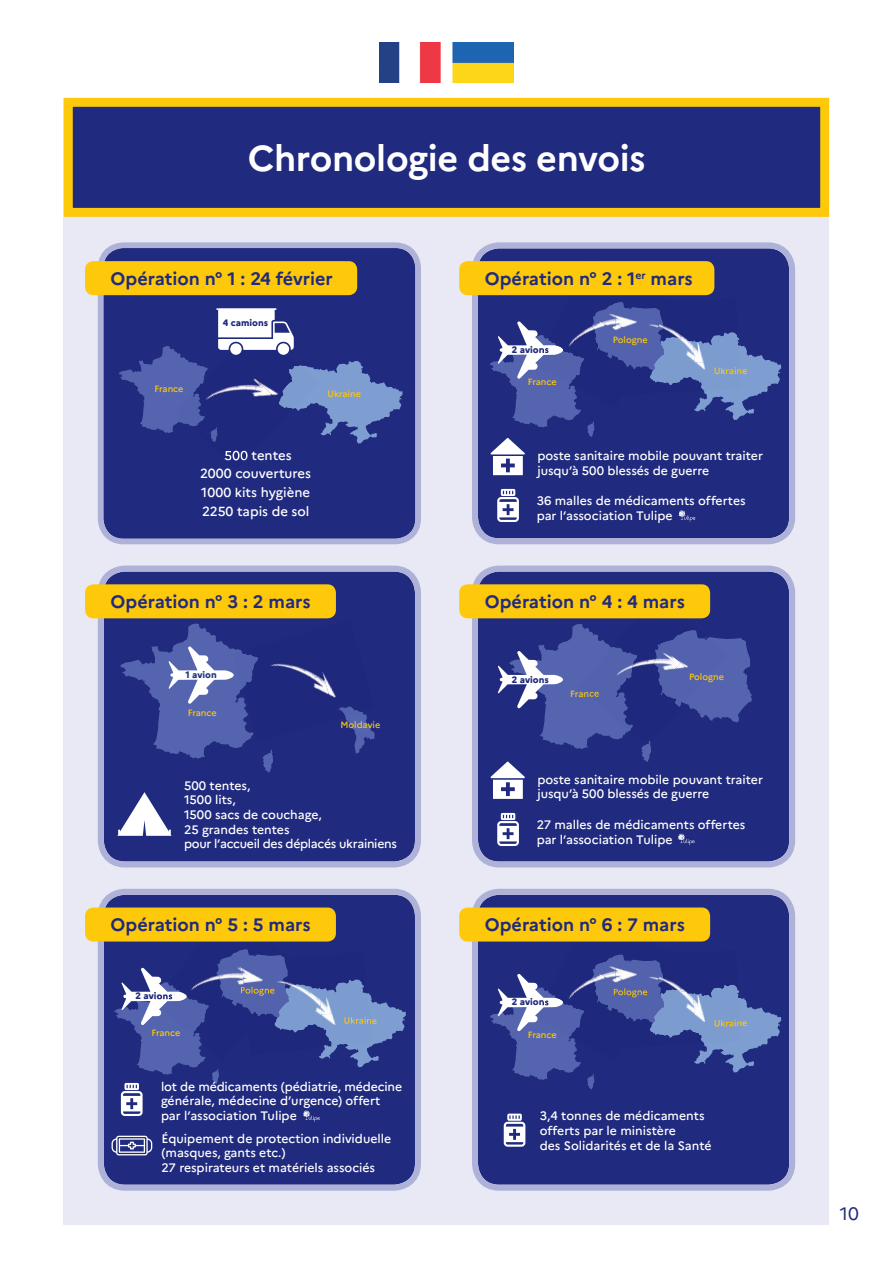
<style>
.page{position:relative;width:893px;height:1263px;background:#fff}
.page>*{position:absolute;margin:0;border:0;box-sizing:border-box;transform-origin:0 0}
.t1{font:700 36px "Marianne";letter-spacing:-.01em;color:#fff}
.t2{font:700 18px "Marianne";color:#202a7e}
.t3{font:18px "Marianne";color:#202a7e}
.t4{font:500 13.2px/17.5px "Marianne";color:#fff;text-align:center}
.t5{font:500 12.3px/14.7px "Marianne";color:#fff}
.t6{font:800 9.3px "Marianne";color:#202a7e}
.t7{font:800 9.3px "Marianne";color:#243879}
.t8{font:500 9px "Marianne";color:#fec80b}
</style>
<div class="page">
<div style="left:64px;top:98px;width:765px;height:1127px;background:#e8e9f4"></div>
<div style="left:64px;top:98px;width:765px;height:119px;background:#202a7e;border:9px solid #fec80b"></div>
<img style="left:453px;top:43px;width:61px;height:40px">
<img style="left:379px;top:43px;width:61px;height:40px">
<div style="left:105px;top:249px;width:309px;height:288px;background:#202a7e"></div>
<img style="left:206px;top:443px;width:57px;height:26px">
<svg style="left:225px;top:451px;width:28px;height:9px"></svg>
<svg style="left:119px;top:308px;width:284px;height:135px;background:#424f97"></svg>
<div style="left:278px;top:343px;width:11px;height:12px;background:#fff;border-radius:50%"></div>
<div style="left:230px;top:343px;width:12px;height:12px;background:#fff;border-radius:50%"></div>
<div style="left:98px;top:242px;width:323px;height:302px;border:6px solid #aeb2d8;border-radius:23px"></div>
<div style="left:105px;top:573px;width:309px;height:287px;background:#202a7e"></div>
<svg style="left:339px;top:719px;width:36px;height:34px"></svg>
<svg style="left:121px;top:623px;width:152px;height:150px;background:#44509b"></svg>
<img style="left:242px;top:643px;width:29px;height:55px">
<div style="left:245px;top:686px;width:52px;height:56px;background:#1e287c"></div>
<img style="left:271px;top:631px;width:39px;height:56px">
<div style="left:284px;top:675px;width:52px;height:55px;background:#1e287c"></div>
<div style="left:310px;top:620px;width:52px;height:55px;background:#1e287c"></div>
<img style="left:323px;top:664px;width:52px;height:55px">
<img style="left:233px;top:651px;width:25px;height:37px">
<img style="left:339px;top:707px;width:21px;height:9px">
<svg style="left:117px;top:792px;width:55px;height:44px;background:#8b90bc"></svg>
<div style="left:98px;top:566px;width:323px;height:301px;border:6px solid #aeb2d8;border-radius:24px"></div>
<div style="left:479px;top:249px;width:309px;height:288px;background:#202a7e"></div>
<svg style="left:497px;top:489px;width:22px;height:33px"></svg>
<svg style="left:678px;top:510px;width:17px;height:12px"></svg>
<img style="left:553px;top:295px;width:19px;height:7px">
<img style="left:572px;top:258px;width:60px;height:44px">
<img style="left:619px;top:295px;width:53px;height:7px">
<img style="left:658px;top:300px;width:38px;height:2px">
<img style="left:696px;top:298px;width:42px;height:4px">
<svg style="left:490px;top:302px;width:291px;height:173px;background:#3b4893"></svg>
<img style="left:637px;top:320px;width:27px;height:50px">
<img style="left:617px;top:369px;width:20px;height:26px">
<img style="left:623px;top:301px;width:49px;height:19px">
<img style="left:616px;top:342px;width:34px;height:27px">
<img style="left:615px;top:303px;width:47px;height:39px">
<div style="left:472px;top:242px;width:323px;height:302px;border:6px solid #aeb2d8;border-radius:24px"></div>
<div style="left:479px;top:573px;width:309px;height:287px;background:#202a7e"></div>
<img style="left:631px;top:618px;width:61px;height:6px">
<svg style="left:490px;top:624px;width:262px;height:175px;background:#3b4693"></svg>
<svg style="left:497px;top:813px;width:22px;height:33px"></svg>
<svg style="left:678px;top:834px;width:17px;height:11px"></svg>
<div style="left:472px;top:566px;width:323px;height:301px;border:6px solid #aeb2d8;border-radius:24px"></div>
<div style="left:85px;top:261px;width:272px;height:34px;background:#fec80b;border-radius:9px"></div>
<div style="left:85px;top:584px;width:251px;height:34px;background:#fec80b;border-radius:9px"></div>
<div style="left:459px;top:261px;width:255px;height:34px;background:#fec80b;border-radius:9px"></div>
<div style="left:459px;top:584px;width:251px;height:34px;background:#fec80b;border-radius:9px"></div>
<div style="left:105px;top:896px;width:309px;height:288px;background:#202a7e"></div>
<svg style="left:112px;top:1136px;width:40px;height:19px"></svg>
<img style="left:180px;top:941px;width:26px;height:8px">
<img style="left:206px;top:941px;width:46px;height:8px">
<img style="left:252px;top:941px;width:39px;height:8px">
<svg style="left:115px;top:949px;width:291px;height:173px;background:#3c4893"></svg>
<img style="left:259px;top:989px;width:16px;height:7px">
<div style="left:98px;top:889px;width:323px;height:302px;border:6px solid #aeb2d8;border-radius:24px"></div>
<div style="left:479px;top:896px;width:309px;height:288px;background:#202a7e"></div>
<svg style="left:504px;top:1113px;width:21px;height:34px"></svg>
<img style="left:553px;top:946px;width:19px;height:9px">
<img style="left:572px;top:941px;width:47px;height:14px">
<img style="left:619px;top:941px;width:53px;height:14px">
<img style="left:658px;top:952px;width:38px;height:3px">
<img style="left:696px;top:950px;width:42px;height:5px">
<img style="left:623px;top:953px;width:48px;height:2px">
<svg style="left:490px;top:955px;width:291px;height:134px;background:#414f98"></svg>
<img style="left:632px;top:990px;width:15px;height:7px">
<div style="left:472px;top:889px;width:323px;height:302px;border:6px solid #aeb2d8;border-radius:24px"></div>
<div style="left:85px;top:907px;width:251px;height:34px;background:#fec80b;border-radius:9px"></div>
<div style="left:459px;top:907px;width:251px;height:34px;background:#fec80b;border-radius:9px"></div>
<h1 class="t1" style="left:248px;top:136px;width:399px">Chronologie des envois</h1>
<h2 class="t2" style="left:111px;top:267px;width:224px">Opération n° 1 : 24 février</h2>
<p class="t6" style="left:223px;top:317px;width:47px">4 camions</p>
<p class="t8" style="left:155px;top:383px;width:30px">France</p>
<p class="t8" style="left:327px;top:388px;width:35px">Ukraine</p>
<p class="t4" style="left:200px;top:447px;width:113px">500 tentes<br>2000 couvertures</p>
<p class="t4" style="left:201px;top:483px;width:110px;line-height:19.4px;text-align:left">1000 kits hygiène<br>2250 tapis de sol</p>
<h2 class="t2" style="left:111px;top:591px;width:202px">Opération n° 3 : 2 mars</h2>
<p class="t7" style="left:185px;top:669px;width:33px">1 avion</p>
<p class="t8" style="left:188px;top:707px;width:30px">France</p>
<p class="t8" style="left:340px;top:720px;width:41px">Moldavie</p>
<p class="t5" style="left:184px;top:778px;width:214px">500 tentes,<br>1500 lits,<br>1500 sacs de couchage,<br>25 grandes tentes<br>pour l’accueil des déplacés ukrainiens</p>
<h2 class="t2" style="left:485px;top:267px;width:210px">Opération n° 2 : 1<sup>er</sup> mars</h2>
<p class="t6" style="left:512px;top:344px;width:39px">2 avions</p>
<p class="t8" style="left:528px;top:377px;width:30px">France</p>
<p class="t8" style="left:613px;top:334px;width:36px">Pologne</p>
<p class="t5" style="left:537px;top:448px;width:227px">poste sanitaire mobile pouvant traiter jusqu’à 500 blessés de guerre</p>
<p class="t5" style="left:537px;top:493px;width:210px">36 malles de médicaments offertes par l’association Tulipe</p>
<h2 class="t2" style="left:485px;top:591px;width:202px">Opération n° 4 : 4 mars</h2>
<p class="t6" style="left:512px;top:673px;width:39px">2 avions</p>
<p class="t8" style="left:689px;top:671px;width:36px">Pologne</p>
<p class="t8" style="left:570px;top:688px;width:30px">France</p>
<p class="t5" style="left:537px;top:772px;width:227px">poste sanitaire mobile pouvant traiter jusqu’à 500 blessés de guerre</p>
<p class="t5" style="left:537px;top:817px;width:210px">27 malles de médicaments offertes par l’association Tulipe</p>
<h2 class="t2" style="left:111px;top:914px;width:202px">Opération n° 5 : 5 mars</h2>
<h2 class="t2" style="left:485px;top:914px;width:202px">Opération n° 6 : 7 mars</h2>
<p class="t6" style="left:135px;top:990px;width:39px">2 avions</p>
<p class="t8" style="left:151px;top:1027px;width:30px">France</p>
<p class="t5" style="left:161px;top:1079px;width:243px">lot de médicaments (pédiatrie, médecine générale, médecine d’urgence) offert par l’association Tulipe</p>
<p class="t5" style="left:162px;top:1131px;width:231px">Équipement de protection individuelle (masques, gants etc.)<br>27 respirateurs et matériels associés</p>
<p class="t6" style="left:512px;top:996px;width:39px">2 avions</p>
<p class="t8" style="left:528px;top:1029px;width:30px">France</p>
<p class="t5" style="left:540px;top:1108px;width:174px">3,4 tonnes de médicaments offerts par le ministère<br>des Solidarités et de la Santé</p>
<h2 class="t3" style="left:840px;top:1203px;width:21px">10</h2>
</div>
